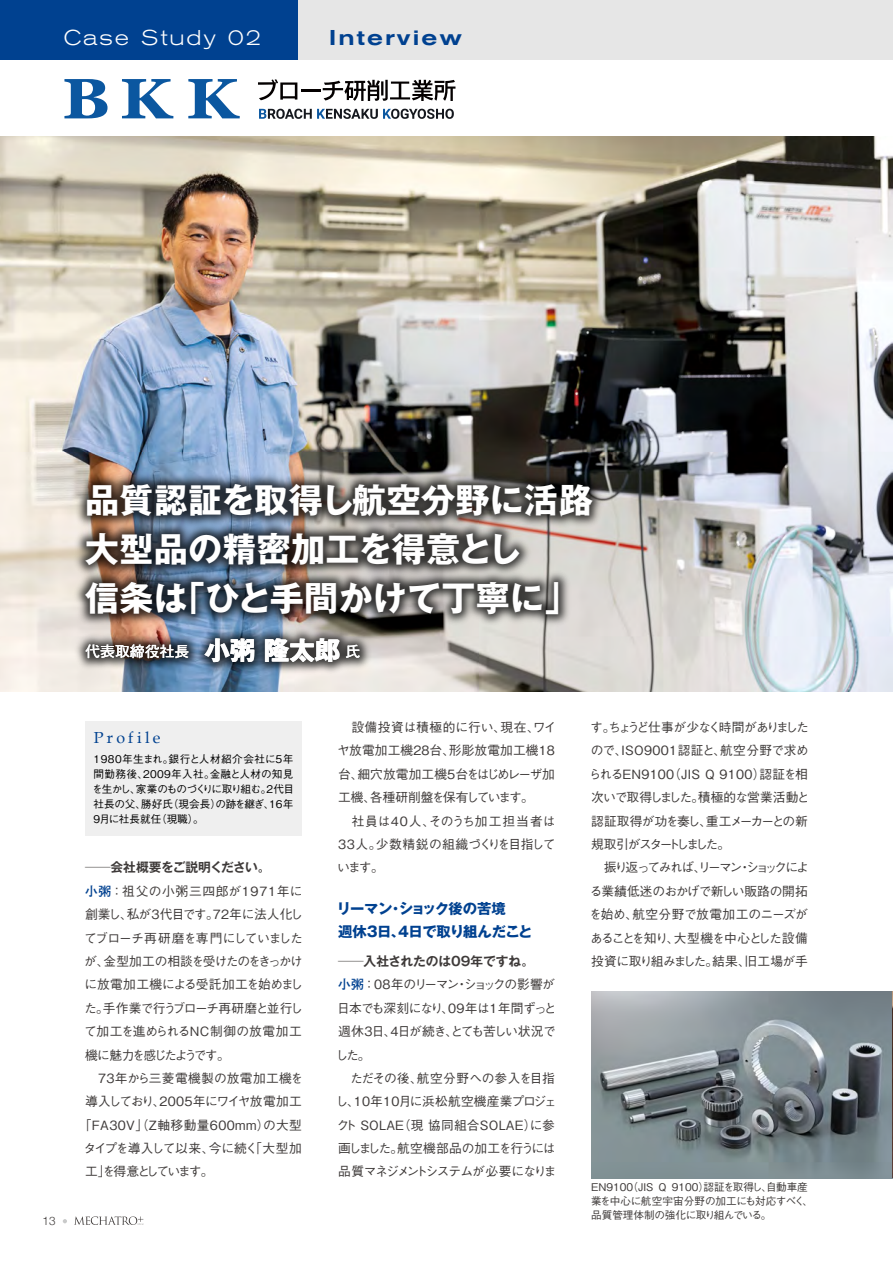
<style>
.page{position:relative;width:893px;height:1263px;background:#fff}
.page>*{position:absolute;margin:0;border:0;box-sizing:border-box;transform-origin:0 0}
.t1{font:700 34.05px/48.9px "Gothic MB101 Pro";letter-spacing:.01em;color:#fff}
.t2{font:300 expanded 21.3px "Akzidenz Grotesk BE";letter-spacing:.1em;color:#fff}
.t3{font:500 expanded 21.3px "Akzidenz Grotesk BE";letter-spacing:.1em;color:#004190}
.t4{font:15.9px "Book Antiqua";letter-spacing:.205em;color:#004190}
.t5{font:500 14.85px "Gothic BBB Pro";color:#fff}
.t6{font:700 14.4px/23.4px "Gothic MB101 Pro";letter-spacing:-.035em;color:#004190}
.t7{font:500 12.75px/23.4px "Gothic BBB Pro";letter-spacing:-.065em;color:#3e3a39}
.t8{font:500 12.75px/23.4px "Gothic BBB Pro";letter-spacing:-.03em;color:#3e3a39}
.t9{font:500 12.75px/23.4px "Gothic BBB Pro";letter-spacing:.005em;color:#3e3a39}
.t10{font:500 12.75px "Gothic BBB Pro";letter-spacing:.03em;color:#3e3a39}
.t11{font:500 12.75px "Gothic BBB Pro";letter-spacing:-.09em;color:#3e3a39}
.t12{font:500 12.75px "Gothic BBB Pro";letter-spacing:-.08em;color:#3e3a39}
.t13{font:500 12.75px "Gothic BBB Pro";letter-spacing:-.05em;color:#3e3a39}
.t14{font:500 12.75px "Gothic BBB Pro";letter-spacing:.055em;color:#3e3a39}
.t15{font:500 12.75px "Gothic BBB Pro";letter-spacing:.01em;color:#3e3a39}
.t16{font:700 12.75px "Gothic MB101 Pro De";letter-spacing:-.005em;color:#3e3a39}
.t17{font:700 12.75px "Gothic MB101 Pro De";letter-spacing:-.035em;color:#3e3a39}
.t18{font:500 12.75px "Gothic BBB Pro";letter-spacing:-.16em;color:#3e3a39}
.t19{font:500 12.75px "Gothic BBB Pro";letter-spacing:-.145em;color:#3e3a39}
.t20{font:300 11.7px "Helvetica Neue";color:#3e3a39}
.t21{font:500 10.65px/14.9px "Gothic BBB Pro";letter-spacing:-.025em;color:#000;text-align:justify}
.t22{font:500 10.65px/13.8px "Gothic BBB Pro";color:#3e3a39}
.s1{font-family:"Gothic MB101 Pro";font-weight:700;font-size:25.5px}
.s2{font-family:"Gothic MB101 Pro";font-weight:300}
.s3{font-family:"Futo Go B101 Pro";font-weight:700;color:#004190}
</style>
<div class="page">
<div style="left:0;top:0;width:893px;height:60px;background:#e6e6e6"></div>
<div style="left:0;top:0;width:298px;height:60px;background:#004190"></div>
<img style="left:0;top:136px;width:892px;height:555px">
<img style="left:591px;top:991px;width:301px;height:187px">
<img style="left:892px;top:991px;width:1px;height:187px">
<div style="left:85px;top:721px;width:217px;height:115px;background:#efefef"></div>
<img style="left:23px;top:421px;width:632px;height:271px">
<img style="left:23px;top:576px;width:399px;height:116px">
<svg style="left:64px;top:79px;width:44px;height:39px"></svg>
<svg style="left:122px;top:79px;width:51px;height:39px"></svg>
<svg style="left:188px;top:79px;width:52px;height:39px"></svg>
<svg style="left:259px;top:109px;width:195px;height:10px"></svg>
<svg style="left:258px;top:79px;width:39px;height:21px"></svg>
<hr style="left:301px;top:89px;width:19px;height:3px;background:#040000">
<svg style="left:323px;top:80px;width:132px;height:21px"></svg>
<svg style="left:63px;top:1219px;width:4px;height:4px"></svg>
<svg style="left:74px;top:1216px;width:70px;height:9px"></svg>
<h2 class="t2" style="left:64px;top:26px;width:199px">Case Study 02</h2>
<h2 class="t3" style="left:329px;top:25px;width:134px">Interview</h2>
<p class="t20" style="left:43px;top:1211px;width:15px">13</p>
<h1 class="t1" style="left:85px;top:471px;width:509px">品質認証を取得し航空分野に活路大型品の精密加工を得意とし<br>信条は「ひと手間かけて丁寧に」</h1>
<p class="t5" style="left:85px;top:640px;width:276px">代表取締役社長　<span class="s1">小粥 隆太郎</span>氏</p>
<p class="t4" style="left:94px;top:728px;width:68px">Profile</p>
<p class="t21" style="left:92px;top:750px;width:204px">1980年生まれ。銀行と人材紹介会社に5年間勤務後、2009年入社。金融と人材の知見を生かし、家業のものづくりに取り組む。2代目社長の父、勝好氏（現会長）の跡を継ぎ、16年9月に社長就任（現職）。</p>
<p class="t17" style="left:85px;top:857px;width:187px"><span class="s2">―</span>会社概要をご説明ください。</p>
<p class="t14" style="left:85px;top:881px;width:219px"><span class="s3">小粥</span>：祖父の小粥三四郎が1971年に</p>
<p class="t8" style="left:85px;top:901px;width:219px">創業し、私が3代目です。72年に法人化し</p>
<p class="t7" style="left:84px;top:924px;width:220px">てブローチ再研磨を専門にしていました</p>
<p class="t11" style="left:84px;top:951px;width:220px">が、金型加工の相談を受けたのをきっかけ</p>
<p class="t8" style="left:85px;top:971px;width:220px">に放電加工機による受託加工を始めまし</p>
<p class="t12" style="left:84px;top:998px;width:220px">た。手作業で行うブローチ再研磨と並行し</p>
<p class="t15" style="left:84px;top:1021px;width:219px">て加工を進められるNC制御の放電加工</p>
<p class="t18" style="left:85px;top:1044px;width:146px">機に魅力を感じたようです。</p>
<p class="t10" style="left:85px;top:1068px;width:220px">　73年から三菱電機製の放電加工機を</p>
<p class="t8" style="left:85px;top:1088px;width:218px">導入しており、2005年にワイヤ放電加工</p>
<p class="t10" style="left:79px;top:1114px;width:225px">「FA30V」（Z軸移動量600mm）の大型</p>
<p class="t13" style="left:84px;top:1138px;width:220px">タイプを導入して以来、今に続く「大型加</p>
<p class="t19" style="left:85px;top:1161px;width:130px">工」を得意としています。</p>
<p class="t9" style="left:337px;top:714px;width:221px">　設備投資は積極的に行い、現在、ワイヤ放電加工機28台、形彫放電加工機18台、細穴放電加工機5台をはじめレーザ加工機、各種研削盤を保有しています。<br>　社員は40人、そのうち加工担当者は<br>33人。少数精鋭の組織づくりを目指しています。</p>
<p class="t6" style="left:337px;top:895px;width:197px">リーマン・ショック後の苦境<br>週休3日、4日で取り組んだこと</p>
<p class="t16" style="left:338px;top:950px;width:198px"><span class="s2">―</span>入社されたのは09年ですね。</p>
<p class="t8" style="left:335px;top:971px;width:223px"><span class="s3">小粥</span>：08年のリーマン・ショックの影響が日本でも深刻になり、09年は1年間ずっと週休3日、4日が続き、とても苦しい状況でした。<br>　ただその後、航空分野への参入を目指し、10年10月に浜松航空機産業プロジェクト SOLAE（現 協同組合SOLAE）に参画しました。航空機部品の加工を行うには品質マネジメントシステムが必要になりま</p>
<p class="t7" style="left:589px;top:714px;width:222px">す。ちょうど仕事が少なく時間がありましたので、ISO9001認証と、航空分野で求められるEN9100（JIS Q 9100）認証を相次いで取得しました。積極的な営業活動と認証取得が功を奏し、重工メーカーとの新規取引がスタートしました。<br>　振り返ってみれば、リーマン・ショックによる業績低迷のおかげで新しい販路の開拓を始め、航空分野で放電加工のニーズがあることを知り、大型機を中心とした設備投資に取り組みました。結果、旧工場が手</p>
<p class="t22" style="left:591px;top:1179px;width:224px">EN9100（JIS Q 9100）認証を取得し、自動車産業を中心に航空宇宙分野の加工にも対応すべく、品質管理体制の強化に取り組んでいる。</p>
</div>
